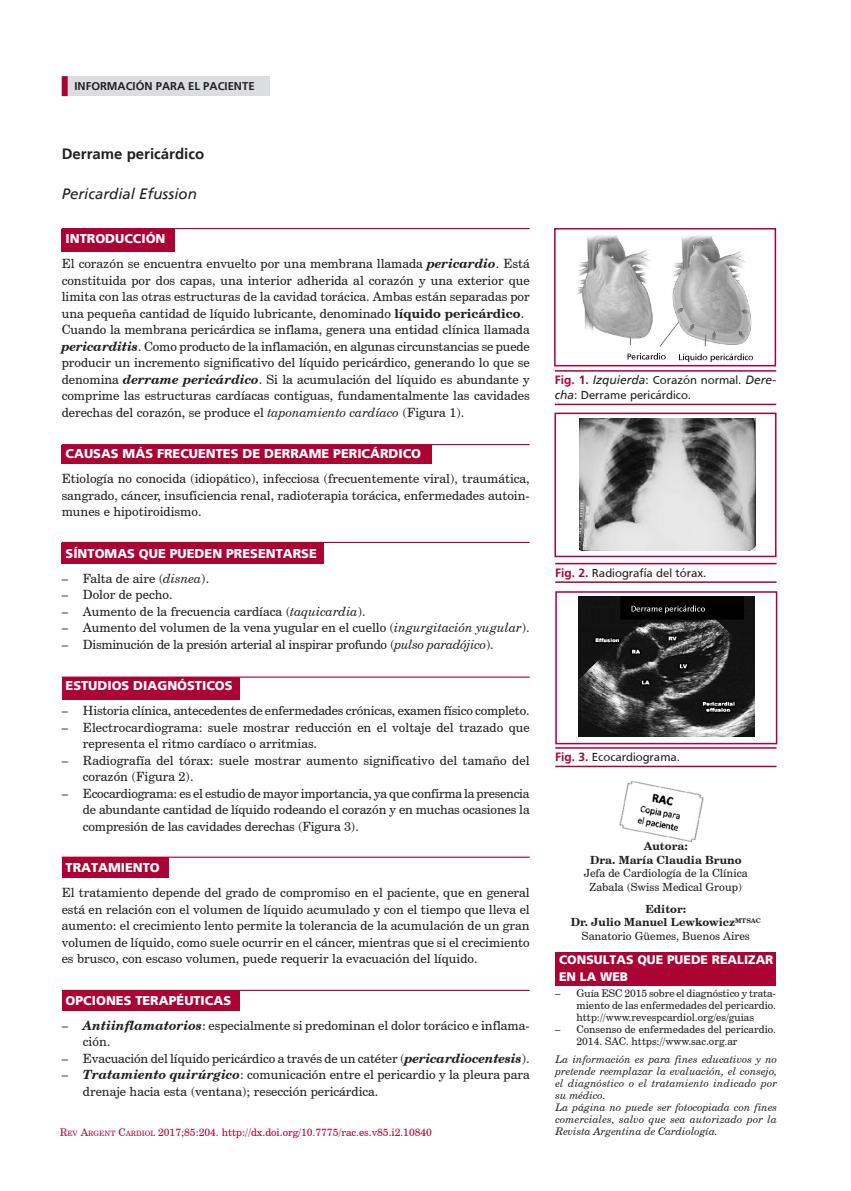
<style>
.page{position:relative;width:851px;height:1191px;background:#fff}
.page>*{position:absolute;margin:0;border:0;box-sizing:border-box;transform-origin:0 0}
.titulo_inglés{font:italic 15px "Frutiger";color:#231f20}
.titulo{font:700 15px "Frutiger";color:#231f20}
.texto3{font:12.75px/16.5px "Century Schoolbook BT";color:#231f20;text-align:justify}
.punteo_2{font:12.75px/16.5px "Century Schoolbook BT";color:#231f20}
.subtit{font:900 12.75px "Frutiger";color:#fff}
.punteo_2-2{font:12.75px "Century Schoolbook BT";letter-spacing:-.02em;color:#231f20}
.subtit-2{font:900 12.3px "Frutiger";color:#fff}
.epigrafe{font:12px/15px "Frutiger";color:#231f20}
.texto3-2{font:11.25px "Century Schoolbook BT";color:#231f20}
.texto3-3{font:700 11.25px "Century Schoolbook BT";color:#231f20}
.seccion{font:700 11.25px "Frutiger";color:#231f20}
.subtit-3{font:italic 10.5px/12px "Century Schoolbook BT";letter-spacing:.015em;color:#231f20;text-align:justify}
.punteo_2-3{font:10.5px/12px "Century Schoolbook BT";color:#231f20;text-align:justify}
.pie_-_color{font:10.5px "Century Schoolbook BT";color:#ab0333}
.s1{font-weight:700;font-style:italic}
.s2{font-weight:700}
.s3{font-style:italic}
.s4{font-style:inherit}
.s5{font-size:7.35px}
.s6{font-weight:700;color:#ab0333}
</style>
<div class="page">
<div style="left:62px;top:857px;width:106px;height:21px;background:#ab0333"></div>
<hr style="left:62px;top:856px;width:467px;height:1px;background:#ab0333">
<div style="left:62px;top:677px;width:177px;height:22px;background:#ab0333"></div>
<hr style="left:62px;top:676px;width:467px;height:1px;background:#ab0333">
<div style="left:62px;top:76px;width:207px;height:20px;background:#dcdddf"></div>
<div style="left:62px;top:76px;width:6px;height:20px;background:#ab0333"></div>
<img style="left:619px;top:781px;width:85px;height:61px">
<div style="left:62px;top:543px;width:262px;height:21px;background:#ab0333"></div>
<div style="left:62px;top:229px;width:113px;height:23px;background:#ab0333"></div>
<div style="left:62px;top:445px;width:370px;height:18px;background:#ab0333"></div>
<div style="left:62px;top:990px;width:177px;height:21px;background:#ab0333"></div>
<hr style="left:62px;top:989px;width:467px;height:2px;background:#ab0333">
<hr style="left:62px;top:228px;width:467px;height:1px;background:#ab0333">
<hr style="left:62px;top:542px;width:467px;height:1px;background:#ab0333">
<hr style="left:62px;top:444px;width:467px;height:1px;background:#ab0333">
<img style="left:578px;top:235px;width:176px;height:126px">
<img style="left:579px;top:418px;width:176px;height:133px">
<img style="left:578px;top:597px;width:176px;height:140px">
<div style="left:555px;top:951px;width:221px;height:34px;background:#ab0333"></div>
<div style="left:554px;top:228px;width:222px;height:138px;border:2px solid #ab0333"></div>
<hr style="left:555px;top:370px;width:221px;height:2px;background:#ab0333">
<hr style="left:555px;top:404px;width:221px;height:1px;background:#ab0333">
<div style="left:554px;top:412px;width:222px;height:145px;border:2px solid #ab0333"></div>
<hr style="left:555px;top:563px;width:221px;height:1px;background:#ab0333">
<hr style="left:555px;top:581px;width:221px;height:2px;background:#ab0333">
<div style="left:555px;top:591px;width:222px;height:153px;border:2px solid #ab0333"></div>
<hr style="left:555px;top:747px;width:221px;height:1px;background:#ab0333">
<hr style="left:555px;top:765px;width:221px;height:2px;background:#ab0333">
<p class="seccion" style="left:74px;top:79px;width:182px">INFORMACIÓN PARA EL PACIENTE</p>
<p class="titulo" style="left:62px;top:144px;width:144px">Derrame pericárdico</p>
<p class="titulo_inglés" style="left:62px;top:185px;width:137px">Pericardial Efussion</p>
<p class="subtit" style="left:66px;top:231px;width:101px">INTRODUCCIÓN</p>
<p class="texto3" style="left:62px;top:255px;width:469px">El corazón se encuentra envuelto por una membrana llamada <span class="s1">pericardio</span>. Está constituida por dos capas, una interior adherida al corazón y una exterior que limita con las otras estructuras de la cavidad torácica. Ambas están separadas por una pequeña cantidad de líquido lubricante, denominado <span class="s2">líquido pericárdico</span>.</p>
<p class="texto3" style="left:62px;top:321px;width:469px">Cuando la membrana pericárdica se inflama, genera una entidad clínica llamada <span class="s1">pericarditis</span>. Como producto de la inflamación, en algunas circunstancias se puede producir un incremento significativo del líquido pericárdico, generando lo que se denomina <span class="s1">derrame pericárdico</span>. Si la acumulación del líquido es abundante y comprime las estructuras cardíacas contiguas, fundamentalmente las cavidades derechas del corazón, se produce el <span class="s3">taponamiento cardíaco</span> (Figura 1).</p>
<p class="subtit" style="left:66px;top:446px;width:357px">CAUSAS MÁS FRECUENTES DE DERRAME PERICÁRDICO</p>
<p class="texto3" style="left:62px;top:470px;width:469px">Etiología no conocida (idiopático), infecciosa (frecuentemente viral), traumática, sangrado, cáncer, insuficiencia renal, radioterapia torácica, enfermedades autoin&shy;munes e hipotiroidismo.</p>
<p class="subtit" style="left:66px;top:545px;width:253px">SÍNTOMAS QUE PUEDEN PRESENTARSE</p>
<p class="punteo_2" style="left:62px;top:569px;width:149px">– Falta de aire (<span class="s3">disnea</span>).</p>
<p class="punteo_2" style="left:62px;top:586px;width:112px">– Dolor de pecho.</p>
<p class="punteo_2" style="left:62px;top:602px;width:305px">– Aumento de la frecuencia cardíaca (<span class="s3">taquicardia</span>).</p>
<p class="punteo_2" style="left:62px;top:619px;width:469px">– Aumento del volumen de la vena yugular en el cuello (<span class="s3">ingurgitación yugular</span>).</p>
<p class="punteo_2-2" style="left:62px;top:636px;width:433px">– Disminución de la presión arterial al inspirar profundo (<span class="s3">pulso paradójico</span>).</p>
<p class="subtit" style="left:66px;top:678px;width:168px">ESTUDIOS DIAGNÓSTICOS</p>
<p class="punteo_2" style="left:62px;top:702px;width:469px">– Historia clínica, antecedentes de enfermedades crónicas, examen físico completo.</p>
<p class="punteo_2" style="left:83px;top:718px;width:448px;text-indent:-21px">– Electrocardiograma: suele mostrar reducción en el voltaje del trazado que representa el ritmo cardíaco o arritmias.</p>
<p class="punteo_2" style="left:83px;top:751px;width:448px;text-indent:-21px">– Radiografía del tórax: suele mostrar aumento significativo del tamaño del corazón (Figura 2).</p>
<p class="punteo_2" style="left:83px;top:784px;width:448px;text-align:justify;text-indent:-21px">– Ecocardiograma: es el estudio de mayor importancia, ya que confirma la presencia de abundante cantidad de líquido rodeando el corazón y en muchas ocasiones la compresión de las cavidades derechas (Figura 3).</p>
<p class="subtit" style="left:66px;top:860px;width:96px">TRATAMIENTO</p>
<p class="texto3" style="left:62px;top:884px;width:469px">El tratamiento depende del grado de compromiso en el paciente, que en general está en relación con el volumen de líquido acumulado y con el tiempo que lleva el aumento: el crecimiento lento permite la tolerancia de la acumulación de un gran volumen de líquido, como suele ocurrir en el cáncer, mientras que si el crecimiento es brusco, con escaso volumen, puede requerir la evacuación del líquido.</p>
<p class="subtit" style="left:66px;top:992px;width:167px">OPCIONES TERAPÉUTICAS</p>
<p class="punteo_2" style="left:83px;top:1016px;width:448px;text-indent:-21px">– <span class="s1">Antiinflamatorios</span>: especialmente si predominan el dolor torácico e inflama&shy;ción.</p>
<p class="punteo_2" style="left:62px;top:1049px;width:469px">– Evacuación del líquido pericárdico a través de un catéter (<span class="s1">pericardiocentesis</span>).</p>
<p class="punteo_2" style="left:83px;top:1066px;width:448px;text-indent:-21px">– <span class="s1">Tratamiento quirúrgico</span>: comunicación entre el pericardio y la pleura para drenaje hacia esta (ventana); resección pericárdica.</p>
<p class="pie_-_color" style="left:60px;top:1125px;width:373px"><span class="s4">R</span><span class="s5">EV</span> <span class="s4">A</span><span class="s5">RGENT</span> <span class="s4">C</span><span class="s5">ARDIOL</span> 2017;85:204. http://dx.doi.org/10.7775/rac.es.v85.i2.10840</p>
<p class="epigrafe" style="left:555px;top:373px;width:223px"><span class="s6">Fig. 1.</span> <span class="s3">Izquierda</span>: Corazón normal. <span class="s3">Dere&shy;cha</span>: Derrame pericárdico.</p>
<p class="epigrafe" style="left:555px;top:565px;width:153px"><span class="s6">Fig. 2.</span> Radiografía del tórax.</p>
<p class="epigrafe" style="left:555px;top:750px;width:126px"><span class="s6">Fig. 3.</span> Ecocardiograma.</p>
<p class="texto3-3" style="left:644px;top:839px;width:45px">Autora:</p>
<p class="texto3-3" style="left:590px;top:852px;width:153px">Dra. María Claudia Bruno</p>
<p class="texto3-2" style="left:584px;top:866px;width:165px">Jefa de Cardiología de la Clínica</p>
<p class="texto3-2" style="left:589px;top:879px;width:154px">Zabala (Swiss Medical Group)</p>
<p class="texto3-3" style="left:645px;top:901px;width:43px">Editor:</p>
<p class="texto3-3" style="left:570px;top:915px;width:192px">Dr. Julio Manuel Lewkowicz<sup>MTSAC</sup></p>
<p class="texto3-2" style="left:582px;top:928px;width:169px">Sanatorio Güemes, Buenos Aires</p>
<p class="subtit-2" style="left:559px;top:952px;width:216px">CONSULTAS QUE PUEDE REALIZAR</p>
<p class="subtit-2" style="left:559px;top:969px;width:71px">EN LA WEB</p>
<p class="punteo_2-3" style="left:576px;top:987px;width:201px;text-indent:-21px">– Guía ESC 2015 sobre el diagnóstico y trata&shy;miento de las enfermedades del pericardio. http://www.revespcardiol.org/es/guias</p>
<p class="punteo_2-3" style="left:576px;top:1023px;width:201px;text-indent:-21px">– Consenso de enfermedades del pericardio.<br>2014. SAC. https://www.sac.org.ar</p>
<p class="subtit-3" style="left:555px;top:1053px;width:223px">La información es para fines educativos y no pretende reemplazar la evaluación, el consejo, el diagnóstico o el tratamiento indicado por su médico.</p>
<p class="subtit-3" style="left:555px;top:1101px;width:223px">La página no puede ser fotocopiada con fines comerciales, salvo que sea autorizado por la Revista Argentina de Cardiología.</p>
</div>
